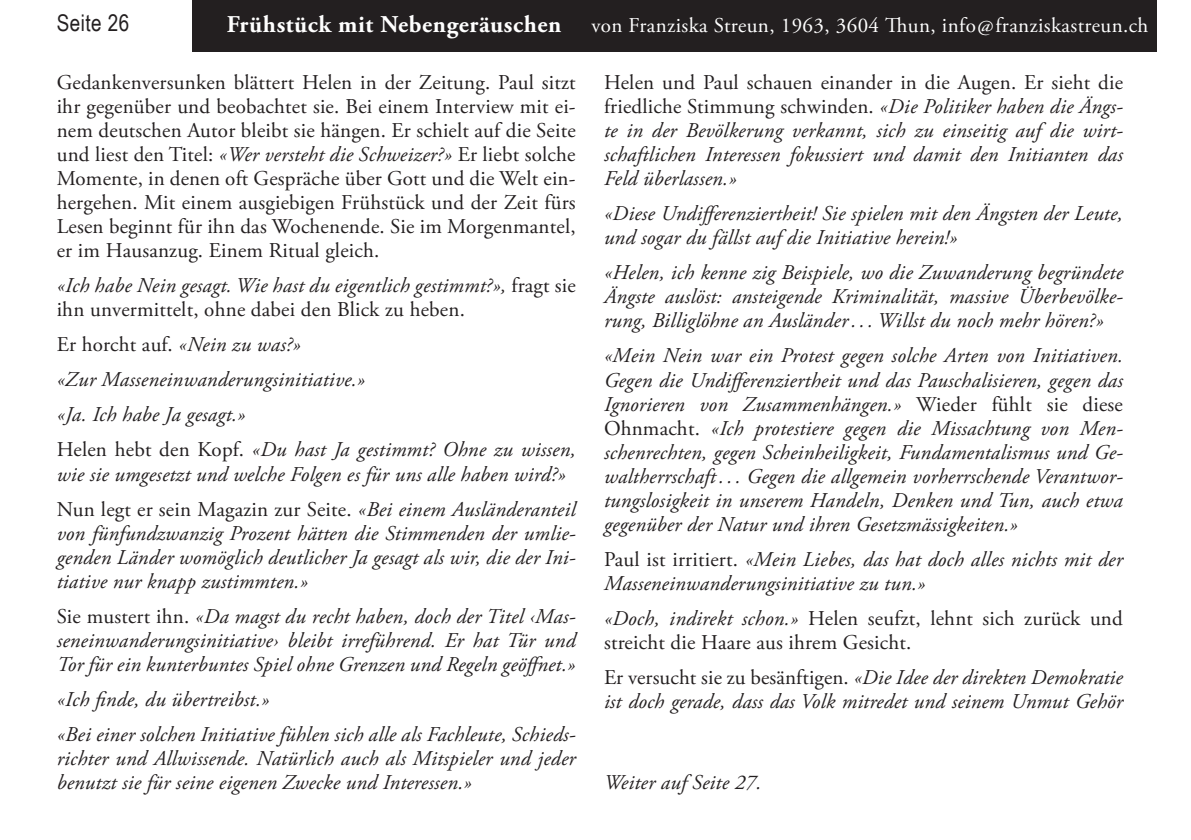
<style>
.page{position:relative;width:1191px;height:840px;background:#fff}
.page>*{position:absolute;margin:0;border:0;box-sizing:border-box;transform-origin:0 0}
.t1{font:700 24px "Adobe Garamond Pro";letter-spacing:.025em;color:#fff}
.t2{font:23px "Arial Narrow";letter-spacing:.02em;color:#231f20}
.t3{font:italic 21px/24px "Adobe Garamond Pro";letter-spacing:.01em;color:#231f20}
.t4{font:21px/24px "Adobe Garamond Pro";letter-spacing:.01em;color:#231f20;text-align:justify}
.t5{font:21px "Adobe Garamond Pro";letter-spacing:.02em;color:#fff}
.s1{font-style:italic}
.s2{font-style:normal}
</style>
<div class="page">
<div style="left:193px;top:0;width:964px;height:51px;background:#231f20"></div>
<p class="t2" style="left:57px;top:10px;width:74px">Seite 26</p>
<p class="t1" style="left:227px;top:10px;width:336px">Frühstück mit Nebengeräuschen</p>
<p class="t5" style="left:591px;top:12px;width:558px">von Franziska Streun, 1963, 3604 Thun, info@franziskastreun.ch</p>
<p class="t4" style="left:57px;top:71px;width:520px">Gedankenversunken blättert Helen in der Zeitung. Paul sitzt ihr gegenüber und beobachtet sie. Bei einem Interview mit ei&shy;nem deutschen Autor bleibt sie hängen. Er schielt auf die Seite und liest den Titel: <span class="s1">«Wer versteht die Schweizer?»</span> Er liebt solche Momente, in denen oft Gespräche über Gott und die Welt ein&shy;hergehen. Mit einem ausgiebigen Frühstück und der Zeit fürs Lesen beginnt für ihn das Wochenende. Sie im Morgenmantel, er im Hausanzug. Einem Ritual gleich.</p>
<p class="t3" style="left:57px;top:274px;width:520px">«Ich habe Nein gesagt. Wie hast du eigentlich gestimmt?», <span class="s2">fragt sie ihn unvermittelt, ohne dabei den Blick zu heben.</span></p>
<p class="t3" style="left:57px;top:327px;width:520px;line-height:35px"><span class="s2">Er horcht auf.</span> «Nein zu was?»<br>«Zur Masseneinwanderungsinitiative.»<br>«Ja. Ich habe Ja gesagt.»<br><span class="s2">Helen hebt den Kopf.</span> «Du hast Ja gestimmt? Ohne zu wissen,</p>
<p class="t3" style="left:57px;top:456px;width:520px;line-height:35px">wie sie umgesetzt und welche Folgen es für uns alle haben wird?»<br><span class="s2">Nun legt er sein Magazin zur Seite.</span> «Bei einem Ausländeranteil</p>
<p class="t3" style="left:57px;top:521px;width:520px;text-align:justify">von fünfundzwanzig Prozent hätten die Stimmenden der umlie&shy;genden Länder womöglich deutlicher Ja gesagt als wir, die der Ini&shy;tiative nur knapp zustimmten.»</p>
<p class="t3" style="left:57px;top:604px;width:520px;text-align:justify"><span class="s2">Sie mustert ihn.</span> «Da magst du recht haben, doch der Titel ‹Mas&shy;seneinwanderungsinitiative› bleibt irreführend. Er hat Tür und Tor für ein kunterbuntes Spiel ohne Grenzen und Regeln geöffnet.»</p>
<p class="t3" style="left:57px;top:681px;width:520px;line-height:35px">«Ich finde, du übertreibst.»<br>«Bei einer solchen Initiative fühlen sich alle als Fachleute, Schieds-</p>
<p class="t3" style="left:57px;top:746px;width:520px">richter und Allwissende. Natürlich auch als Mitspieler und jeder benutzt sie für seine eigenen Zwecke und Interessen.»</p>
<p class="t3" style="left:604px;top:71px;width:520px;text-align:justify"><span class="s2">Helen und Paul schauen einander in die Augen. Er sieht die friedliche Stimmung schwinden.</span> «Die Politiker haben die Ängs&shy;te in der Bevölkerung verkannt, sich zu einseitig auf die wirt&shy;schaftlichen Interessen fokussiert und damit den Initianten das Feld überlassen.»</p>
<p class="t3" style="left:604px;top:202px;width:520px">«Diese Undifferenziertheit! Sie spielen mit den Ängsten der Leute, und sogar du fällst auf die Initiative herein!»</p>
<p class="t3" style="left:604px;top:261px;width:520px;text-align:justify">«Helen, ich kenne zig Beispiele, wo die Zuwanderung begründete Ängste auslöst: ansteigende Kriminalität, massive Überbevölke&shy;rung, Billiglöhne an Ausländer. . . Willst du noch mehr hören?»</p>
<p class="t3" style="left:604px;top:344px;width:520px;text-align:justify">«Mein Nein war ein Protest gegen solche Arten von Initiativen.<br>Gegen die Undifferenziertheit und das Pauschalisieren, gegen das Ignorieren von Zusammenhängen.» <span class="s2">Wieder fühlt sie diese Ohnmacht.</span> «Ich protestiere gegen die Missachtung von Men&shy;schenrechten, gegen Scheinheiligkeit, Fundamentalismus und Ge&shy;waltherrschaft . . . Gegen die allgemein vorherrschende Verantwor&shy;tungslosigkeit in unserem Handeln, Denken und Tun, auch etwa gegenüber der Natur und ihren Gesetzmässigkeiten.»</p>
<p class="t3" style="left:604px;top:547px;width:520px"><span class="s2">Paul ist irritiert.</span> «Mein Liebes, das hat doch alles nichts mit der<br>Masseneinwanderungsinitiative zu tun.»</p>
<p class="t4" style="left:604px;top:606px;width:520px"><span class="s1">«Doch, indirekt schon.»</span> Helen seufzt, lehnt sich zurück und streicht die Haare aus ihrem Gesicht.</p>
<p class="t3" style="left:604px;top:665px;width:520px"><span class="s2">Er versucht sie zu besänftigen.</span> «Die Idee der direkten Demokratie ist doch gerade, dass das Volk mitredet und seinem Unmut Gehör</p>
<p class="t3" style="left:604px;top:770px;width:159px">Weiter auf Seite 27.</p>
</div>
